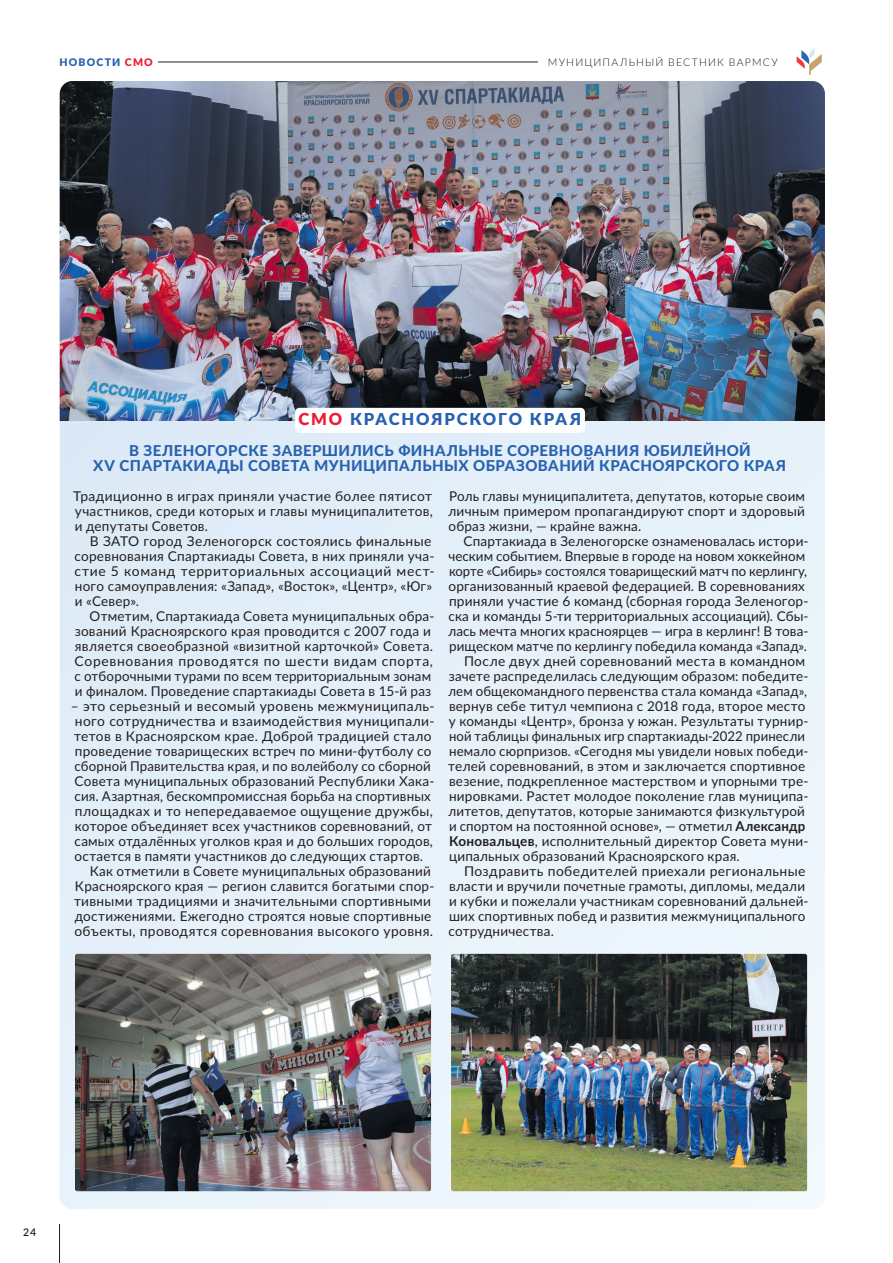
<style>
.page{position:relative;width:893px;height:1263px;background:#fff}
.page>*{position:absolute;margin:0;border:0;box-sizing:border-box;transform-origin:0 0}
.t1{font:900 16.5px "Lato";letter-spacing:.11em;color:#2861ae}
.t2{font:800 15px/15px "Lato";letter-spacing:.025em;color:#2861ae;text-align:center}
.t3{font:13.5px/15px "Lato";letter-spacing:.015em;color:#231f20;text-align:justify}
.t4{font:13.5px "Lato";letter-spacing:-.005em;color:#231f20}
.t5{font:300 10.5px "Lato";letter-spacing:.11em;color:#231f20}
.t6{font:900 10.5px "Lato";letter-spacing:.11em;color:#2861ae}
.t7{font:600 10.5px "Lato";color:#231f20}
.s1{color:#ed1a35}
.s2{font-weight:700}
</style>
<div class="page">
<div style="left:60px;top:421px;width:765px;height:788px;background:#e6f1f9"></div>
<img style="left:60px;top:81px;width:765px;height:340px">
<div style="left:295px;top:408px;width:290px;height:25px;background:#fff;border-radius:4px"></div>
<img style="left:451px;top:954px;width:356px;height:237px">
<img style="left:75px;top:954px;width:356px;height:237px">
<hr style="left:60px;top:62px;width:478px;height:1px;background:#231f20">
<svg style="left:797px;top:48px;width:25px;height:27px"></svg>
<hr style="left:59px;top:1224px;width:1px;height:39px;background:#231f20">
<div style="left:60px;top:51px;width:98px;height:24px;background:#fff"></div>
<p class="t6" style="left:60px;top:54px;width:95px">НОВОСТИ <span class="s1">СМО</span></p>
<p class="t5" style="left:548px;top:55px;width:231px">МУНИЦИПАЛЬНЫЙ ВЕСТНИК ВАРМСУ</p>
<p class="t1" style="left:298px;top:407px;width:284px"><span class="s1">СМО</span> КРАСНОЯРСКОГО КРАЯ</p>
<p class="t2" style="left:93px;top:442px;width:694px">В ЗЕЛЕНОГОРСКЕ ЗАВЕРШИЛИСЬ ФИНАЛЬНЫЕ СОРЕВНОВАНИЯ ЮБИЛЕЙНОЙ<br>XV СПАРТАКИАДЫ СОВЕТА МУНИЦИПАЛЬНЫХ ОБРАЗОВАНИЙ КРАСНОЯРСКОГО КРАЯ</p>
<p class="t3" style="left:73px;top:488px;width:361px">Традиционно в играх приняли участие более пятисот участников, среди которых и главы муниципалитетов, и депутаты Советов.</p>
<p class="t3" style="left:74px;top:533px;width:361px;text-align:left;text-indent:15px">В ЗАТО город Зеленогорск состоялись финальные соревнования Спартакиады Совета, в них приняли уча&shy;стие 5 команд территориальных ассоциаций мест&shy;ного самоуправления: «Запад», «Восток», «Центр», «Юг» и «Север».</p>
<p class="t3" style="left:74px;top:608px;width:361px;text-align:left;text-indent:15px">Отметим, Спартакиада Совета муниципальных обра&shy;зований Красноярского края проводится с 2007 года и является своеобразной «визитной карточкой» Совета.<br>Соревнования проводятся по шести видам спорта, с отборочными турами по всем территориальным зонам и финалом. Проведение спартакиады Совета в 15-й раз</p>
<p class="t3" style="left:71px;top:698px;width:365px">– это серьезный и весомый уровень межмуниципаль-</p>
<p class="t3" style="left:75px;top:713px;width:361px">ного сотрудничества и взаимодействия муниципали-</p>
<p class="t3" style="left:74px;top:728px;width:359px">тетов в Красноярском крае. Доброй традицией стало</p>
<p class="t3" style="left:75px;top:743px;width:358px">проведение товарищеских встреч по мини-футболу со</p>
<p class="t3" style="left:74px;top:758px;width:358px">сборной Правительства края, и по волейболу со сборной</p>
<p class="t3" style="left:75px;top:773px;width:361px">Совета муниципальных образований Республики Хака-</p>
<p class="t3" style="left:74px;top:788px;width:358px">сия. Азартная, бескомпромиссная борьба на спортивных</p>
<p class="t3" style="left:75px;top:803px;width:360px">площадках и то непередаваемое ощущение дружбы,</p>
<p class="t3" style="left:75px;top:818px;width:359px">которое объединяет всех участников соревнований, от</p>
<p class="t3" style="left:74px;top:833px;width:360px">самых отдалённых уголков края и до больших городов,</p>
<p class="t3" style="left:74px;top:848px;width:350px">остается в памяти участников до следующих стартов.</p>
<p class="t3" style="left:90px;top:863px;width:342px">Как отметили в Совете муниципальных образований</p>
<p class="t3" style="left:75px;top:878px;width:361px">Красноярского края — регион славится богатыми спор-</p>
<p class="t3" style="left:74px;top:893px;width:359px">тивными традициями и значительными спортивными</p>
<p class="t3" style="left:75px;top:908px;width:358px">достижениями. Ежегодно строятся новые спортивные</p>
<p class="t3" style="left:74px;top:923px;width:360px">объекты, проводятся соревнования высокого уровня.</p>
<p class="t3" style="left:448px;top:488px;width:358px">Роль главы муниципалитета, депутатов, которые своим личным примером пропагандируют спорт и здоровый образ жизни, — крайне важна.</p>
<p class="t3" style="left:464px;top:533px;width:346px">Спартакиада в Зеленогорске ознаменовалась истори-</p>
<p class="t3" style="left:448px;top:548px;width:358px">ческим событием. Впервые в городе на новом хоккейном</p>
<p class="t4" style="left:449px;top:561px;width:359px">корте «Сибирь» состоялся товарищеский матч по керлингу,</p>
<p class="t3" style="left:449px;top:578px;width:358px">организованный краевой федерацией. В соревнованиях</p>
<p class="t3" style="left:449px;top:593px;width:361px">приняли участие 6 команд (сборная города Зеленогор-</p>
<p class="t3" style="left:449px;top:608px;width:361px">ска и команды 5-ти территориальных ассоциаций). Сбы-</p>
<p class="t3" style="left:448px;top:623px;width:361px">лась мечта многих красноярцев — игра в керлинг! В това-</p>
<p class="t3" style="left:449px;top:638px;width:359px">рищеском матче по керлингу победила команда «Запад».</p>
<p class="t3" style="left:464px;top:653px;width:343px">После двух дней соревнований места в командном</p>
<p class="t3" style="left:449px;top:668px;width:361px">зачете распределилась следующим образом: победите-</p>
<p class="t3" style="left:448px;top:683px;width:360px">лем общекомандного первенства стала команда «Запад»,</p>
<p class="t3" style="left:449px;top:698px;width:358px">вернув себе титул чемпиона с 2018 года, второе место</p>
<p class="t3" style="left:449px;top:713px;width:361px">у команды «Центр», бронза у южан. Результаты турнир-</p>
<p class="t3" style="left:449px;top:728px;width:358px">ной таблицы финальных игр спартакиады-2022 принесли</p>
<p class="t3" style="left:449px;top:743px;width:361px">немало сюрпризов. «Сегодня мы увидели новых победи-</p>
<p class="t3" style="left:448px;top:758px;width:359px">телей соревнований, в этом и заключается спортивное</p>
<p class="t3" style="left:449px;top:773px;width:361px">везение, подкрепленное мастерством и упорными тре-</p>
<p class="t3" style="left:449px;top:788px;width:361px">нировками. Растет молодое поколение глав муниципа-</p>
<p class="t3" style="left:448px;top:803px;width:358px">литетов, депутатов, которые занимаются физкультурой</p>
<p class="t3" style="left:449px;top:818px;width:358px">и спортом на постоянной основе», — отметил <span class="s2">Александр</span></p>
<p class="t3" style="left:449px;top:833px;width:361px"><span class="s2">Коновальцев</span>, исполнительный директор Совета муни-</p>
<p class="t3" style="left:449px;top:848px;width:292px">ципальных образований Красноярского края.</p>
<p class="t3" style="left:464px;top:863px;width:343px">Поздравить победителей приехали региональные</p>
<p class="t3" style="left:449px;top:878px;width:358px">власти и вручили почетные грамоты, дипломы, медали</p>
<p class="t3" style="left:449px;top:893px;width:361px">и кубки и пожелали участникам соревнований дальней-</p>
<p class="t3" style="left:449px;top:908px;width:358px">ших спортивных побед и развития межмуниципального</p>
<p class="t3" style="left:449px;top:923px;width:107px">сотрудничества.</p>
<p class="t7" style="left:23px;top:1225px;width:15px">24</p>
</div>
